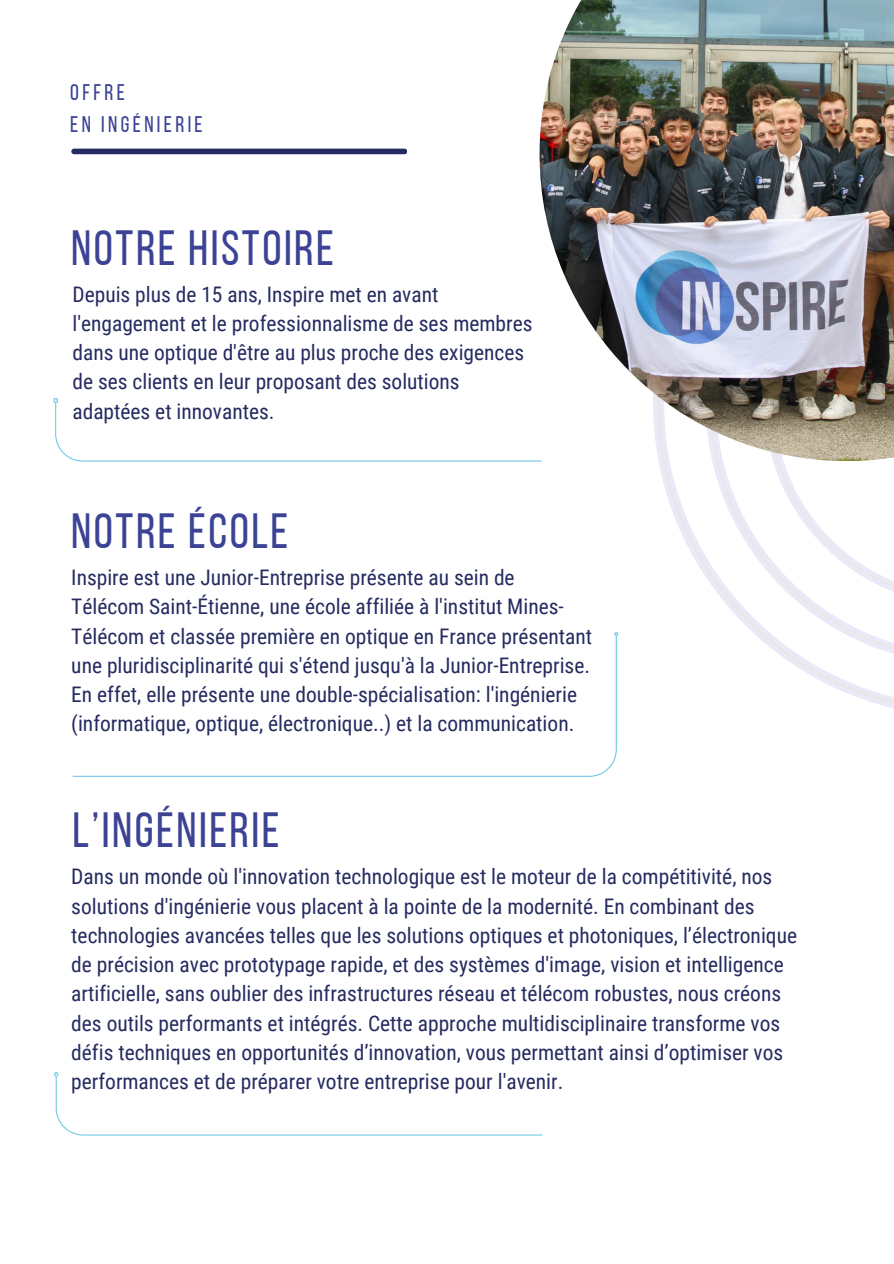
<style>
.page{position:relative;width:894px;height:1264px;background:#fff}
.page>*{position:absolute;margin:0;border:0;box-sizing:border-box;transform-origin:0 0}
.t1{font:49.35px "Bebas Neue";letter-spacing:.05em;color:#3c4395}
.t2{font:22.5px/31.5px "Bebas Neue";letter-spacing:.15em;color:#3c4395}
.t3{font:21.45px/29.2px "Roboto Condensed";color:#252b60}
</style>
<div class="page">
<img style="left:659px;top:461px;width:234px;height:247px">
<img style="left:539px;top:0;width:354px;height:461px">
<div style="left:71px;top:149px;width:336px;height:5px;background:#252b60;border-radius:3px"></div>
<svg style="left:53px;top:398px;width:489px;height:64px"></svg>
<svg style="left:72px;top:637px;width:545px;height:140px"></svg>
<svg style="left:614px;top:631px;width:5px;height:6px"></svg>
<svg style="left:54px;top:1072px;width:489px;height:64px"></svg>
<p class="t2" style="left:70px;top:79px;width:134px">OFFRE<br>EN INGÉNIERIE</p>
<h2 class="t1" style="left:71px;top:228px;width:264px">NOTRE HISTOIRE</h2>
<p class="t3" style="left:72px;top:280px;width:461px">Depuis plus de 15 ans, Inspire met en avant l'engagement et le professionnalisme de ses membres dans une optique d'être au plus proche des exigences de ses clients en leur proposant des solutions adaptées et innovantes.</p>
<h1 class="t1" style="left:71px;top:511px;width:218px">NOTRE ÉCOLE</h1>
<p class="t3" style="left:71px;top:563px;width:445px">Inspire est une Junior-Entreprise présente au sein de</p>
<p class="t3" style="left:71px;top:592px;width:522px">Télécom Saint-Étienne, une école affiliée à l'institut Mines-<br>Télécom et classée première en optique en France présentant une pluridisciplinarité qui s'étend jusqu'à la Junior-Entreprise.</p>
<h1 class="t3" style="left:71px;top:680px;width:507px">En effet, elle présente une double-spécialisation: l'ingénierie (informatique, optique, électronique..) et la communication.</h1>
<p class="t1" style="left:72px;top:810px;width:208px">L’INGÉNIERIE</p>
<p class="t3" style="left:71px;top:862px;width:727px">Dans un monde où l'innovation technologique est le moteur de la compétitivité, nos solutions d'ingénierie vous placent à la pointe de la modernité. En combinant des technologies avancées telles que les solutions optiques et photoniques, l’électronique de précision avec prototypage rapide, et des systèmes d'image, vision et intelligence artificielle, sans oublier des infrastructures réseau et télécom robustes, nous créons des outils performants et intégrés. Cette approche multidisciplinaire transforme vos défis techniques en opportunités d’innovation, vous permettant ainsi d’optimiser vos performances et de préparer votre entreprise pour l'avenir.</p>
</div>
